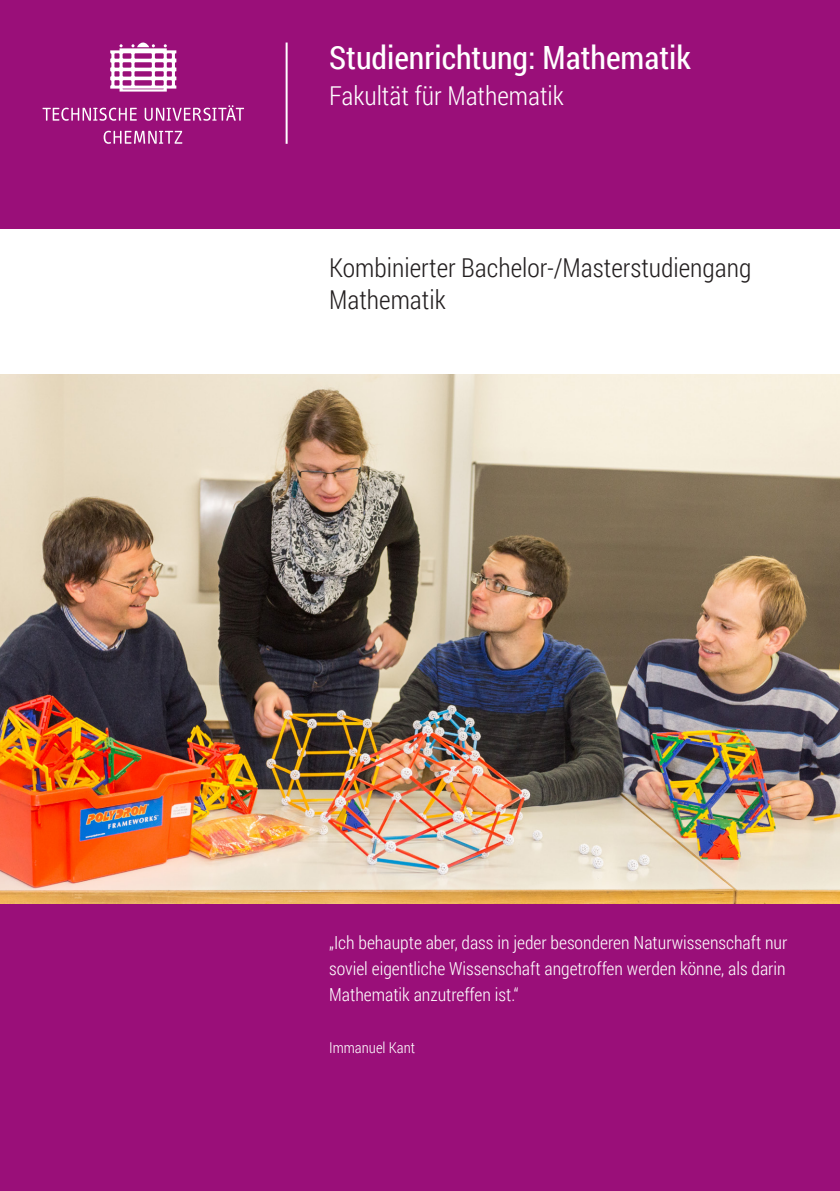
<style>
.page{position:relative;width:840px;height:1191px;background:#fff}
.page>*{position:absolute;margin:0;border:0;box-sizing:border-box;transform-origin:0 0}
.Studiengang_01{font:32px "Roboto Condensed";color:#fff}
.BA_MA_01{font:300 26px/32px "Roboto Condensed";color:#231f20}
.Fakultät_01{font:300 26px "Roboto Condensed";color:#fff}
.Cover_Mengentext{font:300 18px/26px "Roboto Condensed";color:#fff;text-align:justify}
.Cover_Mengentext-2{font:300 15px "Roboto Condensed";color:#fff}
</style>
<div class="page">
<div style="left:0;top:0;width:839px;height:229px;background:#9a0f79"></div>
<div style="left:0;top:858px;width:839px;height:333px;background:#9a0f79"></div>
<svg style="left:110px;top:42px;width:66px;height:50px"></svg>
<svg style="left:104px;top:131px;width:78px;height:13px"></svg>
<svg style="left:43px;top:105px;width:201px;height:16px"></svg>
<hr style="left:285px;top:43px;width:2px;height:101px;background:#fff">
<img style="left:0;top:374px;width:839px;height:529px">
<p class="Studiengang_01" style="left:329px;top:35px;width:363px">Studienrichtung: Mathematik</p>
<p class="Fakultät_01" style="left:329px;top:78px;width:236px">Fakultät für Mathematik</p>
<p class="BA_MA_01" style="left:329px;top:251px;width:423px">Kombinierter Bachelor-/Masterstudiengang<br>Mathematik</p>
<p class="Cover_Mengentext" style="left:329px;top:929px;width:459px">„Ich behaupte aber, dass in jeder besonderen Naturwissenschaft nur soviel eigentliche Wissenschaft angetroffen werden könne, als darin Mathematik anzutreffen ist.“</p>
<p class="Cover_Mengentext-2" style="left:329px;top:1037px;width:88px">Immanuel Kant</p>
</div>
